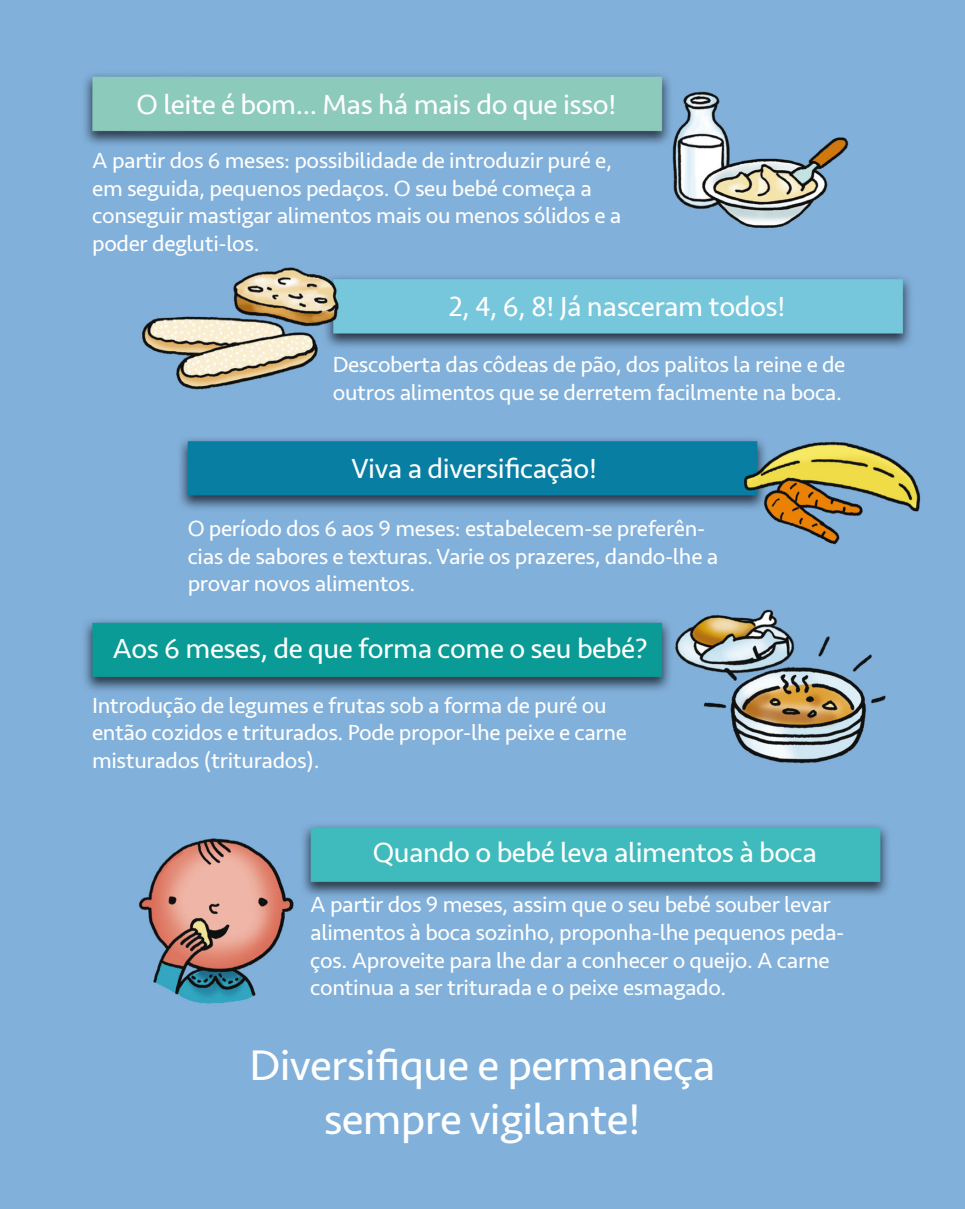
<style>
.page{position:relative;width:965px;height:1209px;background:#fff}
.page>*{position:absolute;margin:0;border:0;box-sizing:border-box;transform-origin:0 0}
.t1{font:45px/54px "Seravek";letter-spacing:-.015em;color:#fff;text-align:center}
.t2{font:29px "Seravek";letter-spacing:-.015em;color:#fff}
.t3{font:23px/27.6px "Seravek";letter-spacing:-.015em;color:#fff}
</style>
<div class="page">
<img style="left:0;top:0;width:965px;height:1208px">
<p class="t2" style="left:137px;top:81px;width:482px">O leite é bom... Mas há mais do que isso!</p>
<p class="t3" style="left:92px;top:147px;width:530px">A partir dos 6 meses: possibilidade de introduzir puré e, em seguida, pequenos pedaços. O seu bebé começa a conseguir mastigar alimentos mais ou menos sólidos e a poder degluti-los.</p>
<p class="t2" style="left:449px;top:283px;width:338px">2, 4, 6, 8! Já nasceram todos!</p>
<p class="t3" style="left:333px;top:351px;width:514px">Descoberta das côdeas de pão, dos palitos la reine e de outros alimentos que se derretem facilmente na boca.</p>
<p class="t2" style="left:351px;top:445px;width:247px">Viva a diversificação!</p>
<p class="t3" style="left:188px;top:514px;width:532px">O período dos 6 aos 9 meses: estabelecem-se preferên&shy;cias de sabores e texturas. Varie os prazeres, dando-lhe a provar novos alimentos.</p>
<p class="t2" style="left:112px;top:625px;width:537px">Aos 6 meses, de que forma come o seu bebé?</p>
<p class="t3" style="left:92px;top:691px;width:536px">Introdução de legumes e frutas sob a forma de puré ou então cozidos e triturados. Pode propor-lhe peixe e carne misturados (triturados).</p>
<p class="t2" style="left:373px;top:830px;width:446px">Quando o bebé leva alimentos à boca</p>
<p class="t3" style="left:310px;top:890px;width:536px">A partir dos 9 meses, assim que o seu bebé souber levar alimentos à boca sozinho, proponha-lhe pequenos peda&shy;ços. Aproveite para lhe dar a conhecer o queijo. A carne continua a ser triturada e o peixe esmagado.</p>
<h1 class="t1" style="left:250px;top:1037px;width:467px">Diversifique e permaneça sempre vigilante!</h1>
</div>
